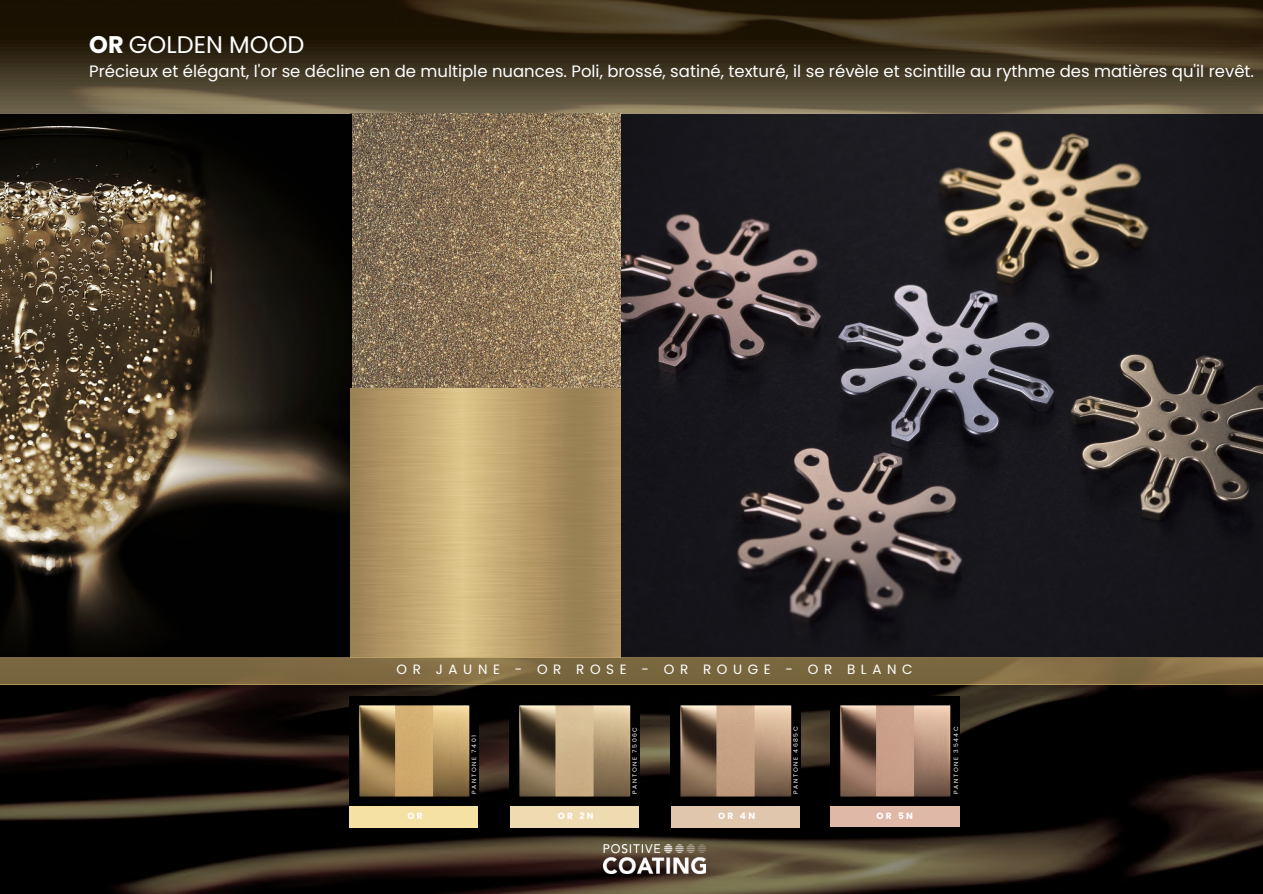
<style>
.page{position:relative;width:1263px;height:894px;background:#fff}
.page>*{position:absolute;margin:0;border:0;box-sizing:border-box;transform-origin:0 0}
.t1{font:24px "Poppins";color:#fff}
.t2{font:16.5px "Poppins";color:#fff}
.t3{font:13.5px "Poppins";letter-spacing:.415em;color:#fff}
.t4{font:700 9px "Poppins";letter-spacing:.255em;color:#fff}
.t5{font:6px "Poppins";letter-spacing:.255em;color:#fff}
.s1{font-weight:700}
</style>
<div class="page">
<img style="left:0;top:114px;width:1263px;height:779px">
<svg style="left:0;top:0;width:1263px;height:114px;background:#423723"></svg>
<img style="left:603px;top:843px;width:102px;height:30px">
<img style="left:830px;top:696px;width:130px;height:109px">
<div style="left:830px;top:806px;width:129px;height:20px;background:#dfb8a7"></div>
<img style="left:671px;top:696px;width:129px;height:109px">
<div style="left:671px;top:806px;width:128px;height:21px;background:#e0c6ad"></div>
<img style="left:510px;top:696px;width:129px;height:109px">
<div style="left:510px;top:806px;width:128px;height:21px;background:#efdbb2"></div>
<img style="left:349px;top:696px;width:130px;height:109px">
<div style="left:349px;top:806px;width:129px;height:21px;background:#f5e1a4"></div>
<img style="left:351px;top:114px;width:271px;height:274px">
<img style="left:0;top:114px;width:351px;height:543px">
<img style="left:351px;top:388px;width:271px;height:269px">
<img style="left:622px;top:115px;width:641px;height:542px">
<svg style="left:0;top:657px;width:1263px;height:27px;background:#7e6a41"></svg>
<p class="t1" style="left:89px;top:27px;width:217px"><span class="s1">OR</span> GOLDEN MOOD</p>
<p class="t2" style="left:89px;top:60px;width:1166px">Précieux et élégant, l'or se décline en de multiple nuances. Poli, brossé, satiné, texturé, il se révèle et scintille au rythme des matières qu'il revêt.</p>
<p class="t3" style="left:397px;top:659px;width:517px">OR JAUNE - OR ROSE - OR ROUGE - OR BLANC</p>
<p class="t4" style="left:408px;top:809px;width:17px">O R</p>
<p class="t5" style="left:470px;top:793px;width:60px;rotate:-90deg">PANTONE 7401</p>
<p class="t4" style="left:558px;top:809px;width:37px">OR 2N</p>
<p class="t5" style="left:630px;top:793px;width:68px;rotate:-90deg">PANTONE 7506C</p>
<p class="t4" style="left:718px;top:809px;width:38px">OR 4N</p>
<p class="t5" style="left:791px;top:793px;width:69px;rotate:-90deg">PANTONE 4685C</p>
<p class="t4" style="left:876px;top:809px;width:38px">OR 5N</p>
<p class="t5" style="left:952px;top:793px;width:68px;rotate:-90deg">PANTONE 3544C</p>
</div>
